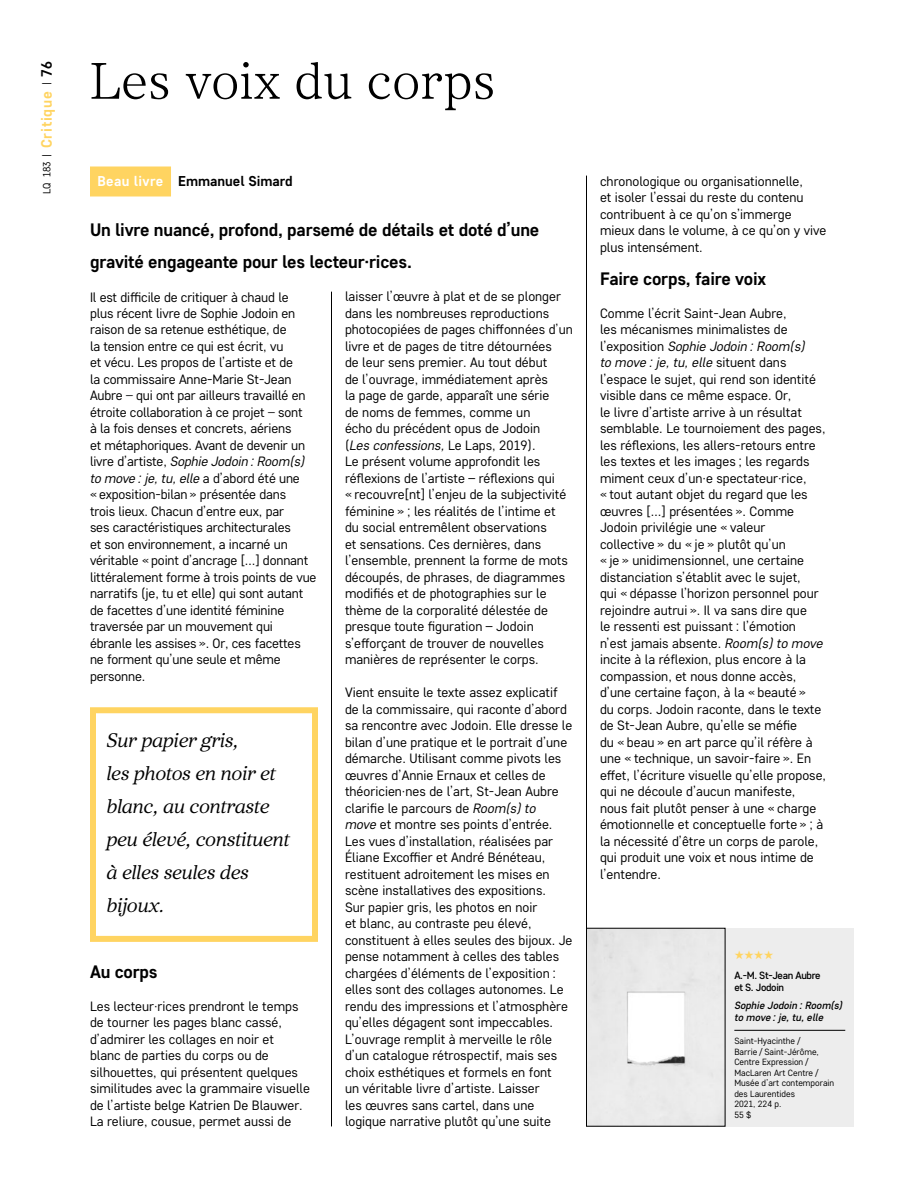
<style>
.page{position:relative;width:918px;height:1188px;background:#fff}
.page>*{position:absolute;margin:0;border:0;box-sizing:border-box;transform-origin:0 0}
.t1{font:300 51px "Core Serif N 25";letter-spacing:.01em;color:#000}
.t2{font:19.5px/33px "Core Serif N 35 Regular It";letter-spacing:-.015em;color:#000}
.t3{font:700 18px/33px "Core Sans D55";letter-spacing:-.01em;color:#000}
.t4{font:700 15px "Core Sans D55";letter-spacing:.05em;color:#ffd461}
.t5{font:700 14.25px "Core Sans D55";color:#000}
.t6{font:13.5px/16.5px "Core Sans D35";color:#000}
.t7{font:12px "Zapf Dingbats ITC";color:#ffd461}
.t8{font:italic 500 10.5px/12px "Core Sans D45";color:#000}
.t9{font:500 10.5px/12px "Core Sans D45";letter-spacing:-.03em;color:#000}
.t10{font:9px/10.5px "Core Sans D35";color:#000}
.s1{font-family:"Core Sans D35";font-weight:400;font-size:10.5px;color:#000}
.s2{color:#000}
.s3{color:#fff}
.s4{color:#202122}
.s5{font-style:italic}
</style>
<div class="page">
<div style="left:90px;top:166px;width:81px;height:30px;background:#ffd461"></div>
<div style="left:90px;top:707px;width:228px;height:235px;border:6px solid #ffd461"></div>
<hr style="left:331px;top:292px;width:1px;height:834px;background:#000">
<hr style="left:586px;top:176px;width:1px;height:950px;background:#000">
<div style="left:725px;top:928px;width:129px;height:198px;background:#ededed"></div>
<hr style="left:734px;top:1030px;width:111px;height:1px;background:#000">
<img style="left:588px;top:930px;width:135px;height:195px">
<div style="left:586px;top:928px;width:139px;height:199px;border:1px solid #000"></div>
<p class="t4" style="left:37px;top:194px;width:134px;rotate:-90deg"><span class="s1">LQ 183 |</span> Critique <span class="s1">|</span> <span class="s2">76</span></p>
<h1 class="t1" style="left:90px;top:49px;width:407px">Les voix du corps</h1>
<p class="t5" style="left:97px;top:172px;width:197px"><span class="s3">Beau livre</span> Emmanuel Simard</p>
<h3 class="t3" style="left:90px;top:212px;width:451px">Un livre nuancé, profond, parsemé de détails et doté d’une gravité engageante pour les lecteur·rices.</h3>
<p class="t6" style="left:90px;top:288px;width:228px">Il est difficile de critiquer à chaud le<br>plus récent livre de Sophie Jodoin en raison de sa retenue esthétique, de<br>la tension entre ce qui est écrit, vu<br>et vécu. Les propos de l’artiste et de<br>la commissaire Anne-Marie St-Jean Aubre <span class="s4">–</span> qui ont par ailleurs travaillé en étroite collaboration à ce projet <span class="s4">–</span> sont<br>à la fois denses et concrets, aériens<br>et métaphoriques. Avant de devenir un livre d’artiste, <span class="s5">Sophie Jodoin : Room(s) to move : je, tu, elle</span> a d’abord été une<br>« exposition-bilan » présentée dans<br>trois lieux. Chacun d’entre eux, par<br>ses caractéristiques architecturales<br>et son environnement, a incarné un véritable « point d’ancrage […] donnant littéralement forme à trois points de vue narratifs (je, tu et elle) qui sont autant de facettes d’une identité féminine traversée par un mouvement qui ébranle les assises ». Or, ces facettes ne forment qu’une seule et même personne.</p>
<p class="t6" style="left:345px;top:288px;width:230px">laisser l’œuvre à plat et de se plonger dans les nombreuses reproductions photocopiées de pages chiffonnées d’un livre et de pages de titre détournées<br>de leur sens premier. Au tout début<br>de l’ouvrage, immédiatement après<br>la page de garde, apparaît une série<br>de noms de femmes, comme un<br>écho du précédent opus de Jodoin<br>(<span class="s5">Les confessions,</span> Le Laps, 2019).<br>Le présent volume approfondit les réflexions de l’artiste – réflexions qui<br>« recouvre[nt] l’enjeu de la subjectivité féminine » ; les réalités de l’intime et<br>du social entremêlent observations<br>et sensations. Ces dernières, dans l’ensemble, prennent la forme de mots découpés, de phrases, de diagrammes modifiés et de photographies sur le thème de la corporalité délestée de presque toute figuration – Jodoin s’efforçant de trouver de nouvelles manières de représenter le corps.</p>
<p class="t6" style="left:345px;top:684px;width:229px">Vient ensuite le texte assez explicatif de la commissaire, qui raconte d’abord sa rencontre avec Jodoin. Elle dresse le bilan d’une pratique et le portrait d’une démarche. Utilisant comme pivots les œuvres d’Annie Ernaux et celles de théoricien·nes de l’art, St-Jean Aubre clarifie le parcours de <span class="s5">Room(s) to<br>move</span> et montre ses points d’entrée.<br>Les vues d’installation, réalisées par Éliane Excoffier et André Bénéteau, restituent adroitement les mises en scène installatives des expositions.<br>Sur papier gris, les photos en noir<br>et blanc, au contraste peu élevé, constituent à elles seules des bijoux. Je pense notamment à celles des tables chargées d’éléments de l’exposition : elles sont des collages autonomes. Le rendu des impressions et l’atmosphère qu’elles dégagent sont impeccables.<br>L’ouvrage remplit à merveille le rôle d’un catalogue rétrospectif, mais ses choix esthétiques et formels en font<br>un véritable livre d’artiste. Laisser<br>les œuvres sans cartel, dans une logique narrative plutôt qu’une suite</p>
<h2 class="t2" style="left:106px;top:724px;width:185px">Sur papier gris,<br>les photos en noir et blanc, au contraste peu élevé, constituent à elles seules des bijoux.</h2>
<h3 class="t3" style="left:90px;top:955px;width:69px">Au corps</h3>
<p class="t6" style="left:90px;top:998px;width:221px">Les lecteur·rices prendront le temps de tourner les pages blanc cassé, d’admirer les collages en noir et<br>blanc de parties du corps ou de silhouettes, qui présentent quelques similitudes avec la grammaire visuelle de l’artiste belge Katrien De Blauwer.<br>La reliure, cousue, permet aussi de</p>
<p class="t6" style="left:600px;top:172px;width:228px">chronologique ou organisationnelle,<br>et isoler l’essai du reste du contenu contribuent à ce qu’on s’immerge mieux dans le volume, à ce qu’on y vive plus intensément.</p>
<h3 class="t3" style="left:600px;top:262px;width:168px">Faire corps, faire voix</h3>
<p class="t6" style="left:600px;top:305px;width:228px">Comme l’écrit Saint-Jean Aubre,<br>les mécanismes minimalistes de l’exposition <span class="s5">Sophie Jodoin : Room(s)<br>to move : je, tu, elle</span> situent dans l’espace le sujet, qui rend son identité visible dans ce même espace. Or,<br>le livre d’artiste arrive à un résultat semblable. Le tournoiement des pages, les réflexions, les allers-retours entre les textes et les images ; les regards miment ceux d’un·e spectateur·rice,<br>« tout autant objet du regard que les œuvres […] présentées ». Comme Jodoin privilégie une « valeur<br>collective » du « je » plutôt qu’un<br>« je » unidimensionnel, une certaine distanciation s’établit avec le sujet,<br>qui « dépasse l’horizon personnel pour rejoindre autrui ». Il va sans dire que<br>le ressenti est puissant : l’émotion n’est jamais absente. <span class="s5">Room(s) to move </span>incite à la réflexion, plus encore à la compassion, et nous donne accès, d’une certaine façon, à la « beauté »<br>du corps. Jodoin raconte, dans le texte de St-Jean Aubre, qu’elle se méfie<br>du « beau » en art parce qu’il réfère à une « technique, un savoir-faire ». En effet, l’écriture visuelle qu’elle propose, qui ne découle d’aucun manifeste, nous fait plutôt penser à une « charge émotionnelle et conceptuelle forte » ; à la nécessité d’être un corps de parole, qui produit une voix et nous intime de l’entendre.</p>
<p class="t7" style="left:734px;top:949px;width:41px">★★★★</p>
<p class="t9" style="left:734px;top:969px;width:88px">A.-M. St-Jean Aubre et S. Jodoin</p>
<p class="t8" style="left:734px;top:999px;width:110px">Sophie Jodoin : Room(s) to move : je, tu, elle</p>
<p class="t10" style="left:734px;top:1035px;width:101px">Saint-Hyacinthe /<br>Barrie / Saint-Jérôme,<br>Centre Expression /<br>MacLaren Art Centre /<br>Musée d’art contemporain des Laurentides<br>2021, 224 p.<br>55 $</p>
</div>
